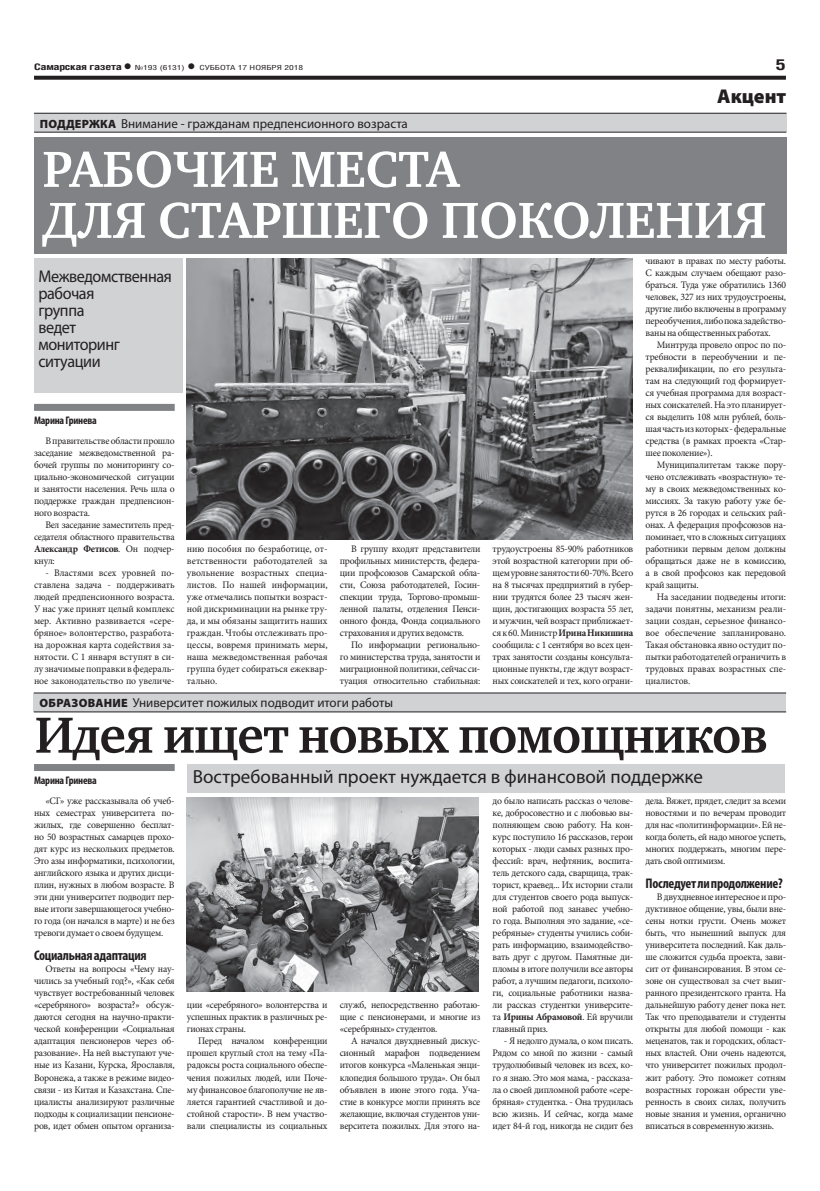
<style>
.page{position:relative;width:820px;height:1191px;background:#fff}
.page>*{position:absolute;margin:0;border:0;box-sizing:border-box;transform-origin:0 0}
.t1{font:700 52px/51px "Charter C";color:#fff}
.t2{font:700 52px "Charter C";letter-spacing:-.025em;color:#231f20}
.t3{font:900 20px "Myriad Pro";color:#231f20}
.t4{font:19px "Myriad Pro";color:#231f20}
.t5{font:17px/17px "Myriad Pro";letter-spacing:-.025em;color:#231f20;scale:.95 1}
.t6{font:700 15px "Helios Cond";color:#231f20;scale:1.4 1}
.t7{font:700 condensed 14px "Myriad Pro";letter-spacing:-.02em;color:#231f20}
.t8{font:13px "Myriad Pro";color:#231f20}
.t9{font:700 condensed 11px "Myriad Pro";letter-spacing:-.02em;color:#231f20}
.t10{font:10px/12px "Minion Pro";letter-spacing:-.025em;color:#231f20;text-align:justify}
.t11{font:700 9px "Helios Cond";letter-spacing:-.02em;color:#231f20;scale:1.4 1}
.t12{font:7px "Helios Cond";color:#231f20;scale:1.4 1}
.s1{font-size:16px}
.s2{font-weight:700;font-size:16px}
.s3{font-weight:900;font-size:12px}
.s4{font-weight:700}
</style>
<div class="page">
<svg style="left:34px;top:76px;width:751px;height:4px;background:#322f2f"></svg>
<div style="left:34px;top:259px;width:148px;height:134px;background:#d1d2d4"></div>
<div style="left:34px;top:404px;width:141px;height:7px;background:#808285"></div>
<div style="left:34px;top:764px;width:141px;height:7px;background:#808285"></div>
<div style="left:34px;top:693px;width:751px;height:19px;background:#d1d2d4"></div>
<hr style="left:34px;top:692px;width:751px;height:1px;background:#231f20">
<hr style="left:34px;top:711px;width:751px;height:1px;background:#231f20">
<div style="left:34px;top:113px;width:752px;height:19px;background:#d1d2d4"></div>
<hr style="left:34px;top:113px;width:752px;height:1px;background:#231f20">
<hr style="left:34px;top:132px;width:752px;height:1px;background:#231f20">
<div style="left:34px;top:137px;width:751px;height:116px;background:#808285"></div>
<img style="left:187px;top:258px;width:445px;height:281px">
<img style="left:187px;top:797px;width:291px;height:195px">
<div style="left:187px;top:764px;width:597px;height:28px;background:#d1d2d4"></div>
<p class="t11" style="left:34px;top:61px;width:71px">Самарская газета<span class="s1">•</span></p>
<p class="t12" style="left:135px;top:63px;width:122px">№193 (6131) <span class="s2">•</span> СУББОТА 17 НОЯБРЯ 2018</p>
<h3 class="t6" style="left:775px;top:55px;width:9px">5</h3>
<h2 class="t3" style="left:717px;top:84px;width:70px">Акцент</h2>
<h3 class="t8" style="left:40px;top:115px;width:369px"><span class="s3">ПОДДЕРЖКА</span> Внимание - гражданам предпенсионного возраста</h3>
<h1 class="t1" style="left:43px;top:144px;width:725px">РАБОЧИЕ МЕСТА<br>ДЛЯ СТАРШЕГО ПОКОЛЕНИЯ</h1>
<h3 class="t5" style="left:38px;top:268px;width:142px">Межведомственная рабочая<br>группа<br>ведет<br>мониторинг ситуации</h3>
<p class="t10" style="left:645px;top:255px;width:142px">чивают в правах по месту работы.<br>С каждым случаем обещают разо&shy;браться. Туда уже обратились 1360 человек, 327 из них трудоустроены, другие либо включены в программу переобучения, либо пока задейство&shy;ваны на общественных работах.</p>
<p class="t10" style="left:645px;top:339px;width:142px;text-indent:11px">Минтруда провело опрос по по&shy;требности в переобучении и пе&shy;реквалификации, по его результа&shy;там на следующий год формирует&shy;ся учебная программа для возраст&shy;ных соискателей. На это планирует&shy;ся выделить 108 млн рублей, боль&shy;шая часть из которых - федеральные средства (в рамках проекта «Стар&shy;шее поколение»).</p>
<p class="t10" style="left:645px;top:459px;width:142px;text-indent:11px">Муниципалитетам также пору&shy;чено отслеживать «возрастную» те&shy;му в своих межведомственных ко&shy;миссиях. За такую работу уже бе&shy;рутся в 26 городах и сельских рай&shy;онах. А федерация профсоюзов на&shy;поминает, что в сложных ситуациях работники первым делом должны обращаться даже не в комиссию, а в свой профсоюз как передовой край защиты.</p>
<p class="t10" style="left:645px;top:591px;width:142px;text-indent:11px">На заседании подведены итоги: задачи понятны, механизм реали&shy;зации создан, серьезное финансо&shy;вое обеспечение запланировано.<br>Такая обстановка явно остудит по&shy;пытки работодателей ограничить в трудовых правах возрастных спе&shy;циалистов.</p>
<p class="t9" style="left:34px;top:414px;width:64px">Марина Гринева</p>
<p class="t10" style="left:34px;top:435px;width:142px;text-indent:11px">В правительстве области прошло заседание межведомственной ра&shy;бочей группы по мониторингу со&shy;циально-экономической ситуации и занятости населения. Речь шла о поддержке граждан предпенсион&shy;ного возраста.</p>
<p class="t10" style="left:34px;top:519px;width:142px;text-indent:11px">Вел заседание заместитель пред&shy;седателя областного правительства <span class="s4">Александр Фетисов</span>. Он подчер&shy;кнул:</p>
<p class="t10" style="left:34px;top:567px;width:142px;text-indent:11px">- Властями всех уровней по&shy;ставлена задача - поддерживать людей предпенсионного возраста.<br>У нас уже принят целый комплекс мер. Активно развивается «сере&shy;бряное» волонтерство, разработа&shy;на дорожная карта содействия за&shy;нятости. С 1 января вступят в си&shy;лу значимые поправки в федераль&shy;ное законодательство по увеличе-</p>
<p class="t10" style="left:187px;top:543px;width:142px">нию пособия по безработице, от&shy;ветственности работодателей за увольнение возрастных специа&shy;листов. По нашей информации, уже отмечались попытки возраст&shy;ной дискриминации на рынке тру&shy;да, и мы обязаны защитить наших граждан. Чтобы отслеживать про&shy;цессы, вовремя принимать меры, наша межведомственная рабочая группа будет собираться ежеквар&shy;тально.</p>
<p class="t10" style="left:339px;top:543px;width:142px;text-indent:11px">В группу входят представители профильных министерств, федера&shy;ции профсоюзов Самарской обла&shy;сти, Союза работодателей, Госин&shy;спекции труда, Торгово-промыш&shy;ленной палаты, отделения Пенси&shy;онного фонда, Фонда социального страхования и других ведомств.</p>
<p class="t10" style="left:492px;top:543px;width:142px">трудоустроены 85-90% работников этой возрастной категории при об&shy;щем уровне занятости 60-70%. Всего на 8 тысячах предприятий в губер&shy;нии трудятся более 23 тысяч жен&shy;щин, достигающих возраста 55 лет, и мужчин, чей возраст приближает&shy;ся к 60. Министр <span class="s4">Ирина Никишина </span>сообщила: с 1 сентября во всех цен&shy;трах занятости созданы консульта&shy;ционные пункты, где ждут возраст&shy;ных соискателей и тех, кого ограни-</p>
<p class="t10" style="left:339px;top:639px;width:142px;text-indent:11px">По информации регионально&shy;го министерства труда, занятости и миграционной политики, сейчас си&shy;туация относительно стабильная:</p>
<h3 class="t8" style="left:40px;top:695px;width:355px"><span class="s3">ОБРАЗОВАНИЕ</span> Университет пожилых подводит итоги работы</h3>
<h1 class="t2" style="left:35px;top:706px;width:734px">Идея ищет новых помощников</h1>
<h3 class="t4" style="left:193px;top:765px;width:511px">Востребованный проект нуждается в финансовой поддержке</h3>
<p class="t9" style="left:34px;top:774px;width:64px">Марина Гринева</p>
<p class="t10" style="left:34px;top:795px;width:142px;text-indent:11px">«СГ» уже рассказывала об учеб&shy;ных семестрах университета по&shy;жилых, где совершенно бесплат&shy;но 50 возрастных самарцев прохо&shy;дят курс из нескольких предметов.<br>Это азы информатики, психологии, английского языка и других дисци&shy;плин, нужных в любом возрасте. В эти дни университет подводит пер&shy;вые итоги завершающегося учебно&shy;го года (он начался в марте) и не без тревоги думает о своем будущем.</p>
<h3 class="t7" style="left:34px;top:947px;width:114px">Социальная адаптация</h3>
<p class="t10" style="left:34px;top:963px;width:142px;text-indent:11px">Ответы на вопросы «Чему нау&shy;чились за учебный год?», «Как себя чувствует востребованный человек «серебряного» возраста?» обсуж&shy;даются сегодня на научно-практи&shy;ческой конференции «Социальная адаптация пенсионеров через об&shy;разование». На ней выступают уче&shy;ные из Казани, Курска, Ярославля, Воронежа, а также в режиме видео&shy;связи - из Китая и Казахстана. Спе&shy;циалисты анализируют различные подходы к социализации пенсионе&shy;ров, идет обмен опытом организа-</p>
<p class="t10" style="left:492px;top:795px;width:142px">до было написать рассказ о челове&shy;ке, добросовестно и с любовью вы&shy;полняющем свою работу. На кон&shy;курс поступило 16 рассказов, герои которых - люди самых разных про&shy;фессий: врач, нефтяник, воспита&shy;тель детского сада, сварщица, трак&shy;торист, краевед... Их истории стали для студентов своего рода выпуск&shy;ной работой под занавес учебно&shy;го года. Выполняя это задание, «се&shy;ребряные» студенты учились соби&shy;рать информацию, взаимодейство&shy;вать друг с другом. Памятные ди&shy;пломы в итоге получили все авторы работ, а лучшим педагоги, психоло&shy;ги, социальные работники назва&shy;ли рассказ студентки университе&shy;та <span class="s4">Ирины Абрамовой</span>. Ей вручили главный приз.</p>
<p class="t10" style="left:492px;top:1035px;width:142px;text-indent:11px">- Я недолго думала, о ком писать.<br>Рядом со мной по жизни - самый трудолюбивый человек из всех, ко&shy;го я знаю. Это моя мама, - рассказа&shy;ла о своей дипломной работе «сере&shy;бряная» студентка. - Она трудилась всю жизнь. И сейчас, когда маме идет 84-й год, никогда не сидит без</p>
<p class="t10" style="left:645px;top:795px;width:142px">дела. Вяжет, прядет, следит за всеми новостями и по вечерам проводит для нас «политинформации». Ей не&shy;когда болеть, ей надо многое успеть, многих поддержать, многим пере&shy;дать свой оптимизм.</p>
<h3 class="t7" style="left:645px;top:875px;width:139px">Последует ли продолжение?</h3>
<p class="t10" style="left:645px;top:891px;width:142px;text-indent:11px">В двухдневное интересное и про&shy;дуктивное общение, увы, были вне&shy;сены нотки грусти. Очень может быть, что нынешний выпуск для университета последний. Как даль&shy;ше сложится судьба проекта, зави&shy;сит от финансирования. В этом се&shy;зоне он существовал за счет выиг&shy;ранного президентского гранта. На дальнейшую работу денег пока нет.<br>Так что преподаватели и студенты открыты для любой помощи - как меценатов, так и городских, област&shy;ных властей. Они очень надеются, что университет пожилых продол&shy;жит работу. Это поможет сотням возрастных горожан обрести уве&shy;ренность в своих силах, получить новые знания и умения, органично вписаться в современную жизнь.</p>
<p class="t10" style="left:339px;top:999px;width:142px">служб, непосредственно работаю&shy;щие с пенсионерами, и многие из «серебряных» студентов.</p>
<p class="t10" style="left:339px;top:1035px;width:142px;text-indent:11px">А начался двухдневный дискус&shy;сионный марафон подведением итогов конкурса «Маленькая энци&shy;клопедия большого труда». Он был объявлен в июне этого года. Уча&shy;стие в конкурсе могли принять все желающие, включая студентов уни&shy;верситета пожилых. Для этого на-</p>
<p class="t10" style="left:187px;top:999px;width:142px">ции «серебряного» волонтерства и успешных практик в различных ре&shy;гионах страны.</p>
<p class="t10" style="left:187px;top:1035px;width:142px;text-indent:11px">Перед началом конференции прошел круглый стол на тему «Па&shy;радоксы роста социального обеспе&shy;чения пожилых людей, или Поче&shy;му финансовое благополучие не яв&shy;ляется гарантией счастливой и до&shy;стойной старости». В нем участво&shy;вали специалисты из социальных</p>
</div>
